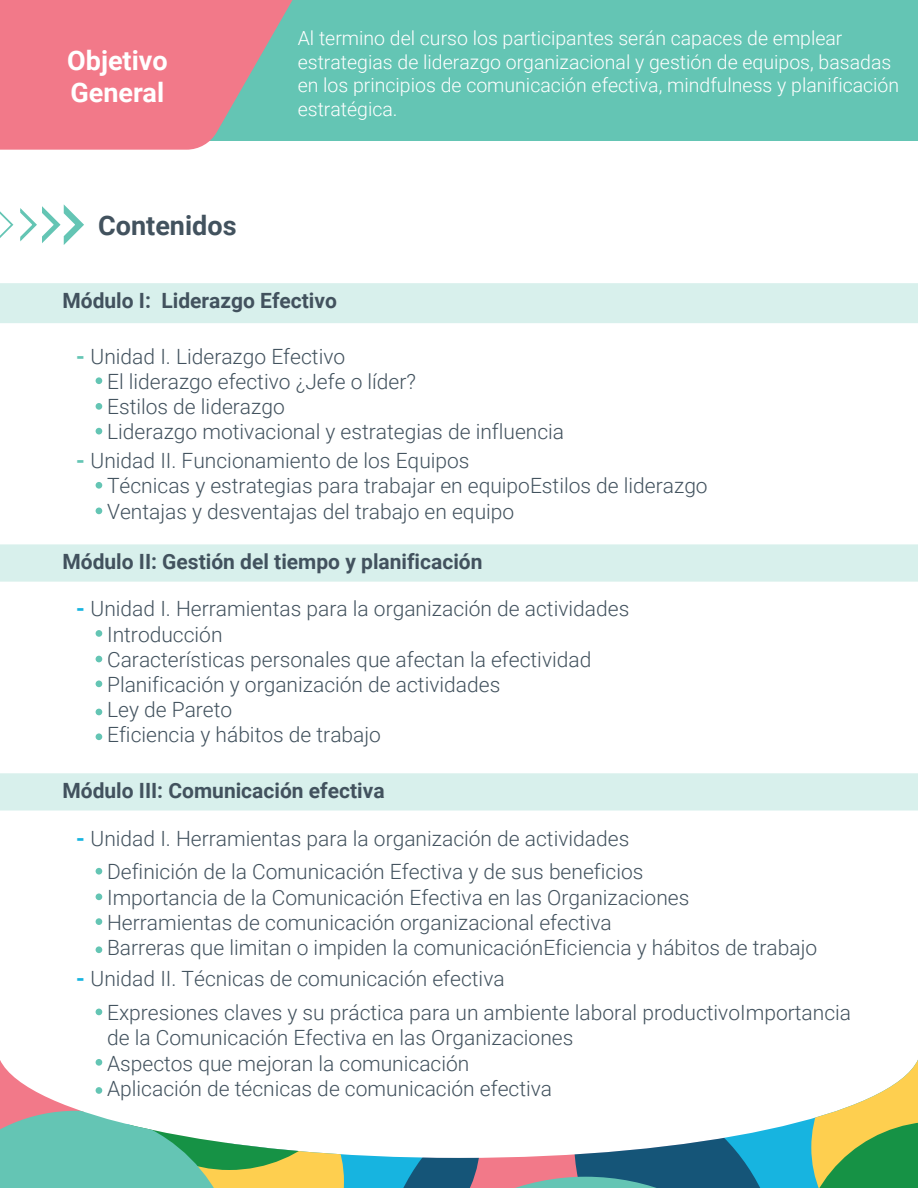
<style>
.page{position:relative;width:918px;height:1188px;background:#fff}
.page>*{position:absolute;margin:0;border:0;box-sizing:border-box;transform-origin:0 0}
.t1{font:700 27px/32.4px "Roboto";color:#fff}
.t2{font:700 27px "Roboto";color:#42525e}
.t3{font:300 21px/25.2px "Roboto";color:#42525e}
.t4{font:700 21px "Roboto";color:#42525e}
.t5{font:300 19.5px/23.4px "Roboto";color:#fff}
.s1{font-weight:900;color:#64c5b4}
.s2{font-weight:900;color:#17b4e0}
</style>
<div class="page">
<div style="left:0;top:544px;width:918px;height:38px;background:#d8f0ec"></div>
<div style="left:0;top:773px;width:918px;height:38px;background:#d8f0ec"></div>
<div style="left:0;top:0;width:918px;height:141px;background:#64c5b4"></div>
<svg style="left:0;top:0;width:293px;height:150px;background:#df8591"></svg>
<svg style="left:0;top:1060px;width:918px;height:128px"></svg>
<div style="left:0;top:283px;width:918px;height:40px;background:#d8f0ec"></div>
<svg style="left:0;top:211px;width:13px;height:27px"></svg>
<svg style="left:20px;top:204px;width:64px;height:41px"></svg>
<div style="left:96px;top:377px;width:6px;height:7px;background:#64c5b4;border-radius:50%"></div>
<div style="left:96px;top:403px;width:6px;height:7px;background:#64c5b4;border-radius:50%"></div>
<div style="left:96px;top:428px;width:6px;height:7px;background:#64c5b4;border-radius:50%"></div>
<div style="left:96px;top:630px;width:6px;height:7px;background:#64c5b4;border-radius:50%"></div>
<svg style="left:96px;top:656px;width:6px;height:6px"></svg>
<div style="left:96px;top:680px;width:6px;height:7px;background:#64c5b4;border-radius:50%"></div>
<svg style="left:96px;top:709px;width:6px;height:6px"></svg>
<div style="left:96px;top:733px;width:6px;height:7px;background:#64c5b4;border-radius:50%"></div>
<div style="left:96px;top:868px;width:6px;height:7px;background:#64c5b4;border-radius:50%"></div>
<div style="left:96px;top:893px;width:6px;height:7px;background:#64c5b4;border-radius:50%"></div>
<div style="left:96px;top:918px;width:6px;height:7px;background:#64c5b4;border-radius:50%"></div>
<div style="left:96px;top:946px;width:6px;height:7px;background:#64c5b4;border-radius:50%"></div>
<svg style="left:96px;top:1009px;width:6px;height:6px"></svg>
<div style="left:96px;top:1059px;width:6px;height:7px;background:#64c5b4;border-radius:50%"></div>
<div style="left:96px;top:1087px;width:6px;height:7px;background:#64c5b4;border-radius:50%"></div>
<div style="left:96px;top:482px;width:6px;height:7px;background:#64c5b4;border-radius:50%"></div>
<svg style="left:96px;top:508px;width:6px;height:6px"></svg>
<p class="t1" style="left:67px;top:43px;width:102px">Objetivo<br>General</p>
<p class="t2" style="left:98px;top:206px;width:140px">Contenidos</p>
<p class="t5" style="left:298px;top:26px;width:603px">Al termino del curso los participantes serán capaces de emplear estrategias de liderazgo organizacional y gestión de equipos, basadas en los principios de comunicación efectiva, mindfulness y planificación estratégica.</p>
<p class="t4" style="left:62px;top:286px;width:276px">Módulo I: Liderazgo Efectivo</p>
<p class="t3" style="left:76px;top:343px;width:271px"><span class="s1">-</span> Unidad I. Liderazgo Efectivo</p>
<p class="t3" style="left:107px;top:368px;width:459px">El liderazgo efectivo ¿Jefe o líder?<br>Estilos de liderazgo<br>Liderazgo motivacional y estrategias de influencia</p>
<p class="t3" style="left:76px;top:447px;width:395px"><span class="s1">-</span> Unidad II. Funcionamiento de los Equipos</p>
<p class="t3" style="left:107px;top:473px;width:602px">Técnicas y estrategias para trabajar en equipoEstilos de liderazgo<br>Ventajas y desventajas del trabajo en equipo</p>
<p class="t4" style="left:62px;top:547px;width:422px">Módulo II: Gestión del tiempo y planificación</p>
<p class="t3" style="left:76px;top:595px;width:555px"><span class="s2">-</span> Unidad I. Herramientas para la organización de actividades</p>
<p class="t3" style="left:107px;top:621px;width:486px">Introducción<br>Características personales que afectan la efectividad<br>Planificación y organización de actividades<br>Ley de Pareto<br>Eficiencia y hábitos de trabajo</p>
<p class="t4" style="left:62px;top:776px;width:324px">Módulo III: Comunicación efectiva</p>
<p class="t3" style="left:76px;top:825px;width:555px"><span class="s2">-</span> Unidad I. Herramientas para la organización de actividades</p>
<p class="t3" style="left:107px;top:859px;width:712px">Definición de la Comunicación Efectiva y de sus beneficios<br>Importancia de la Comunicación Efectiva en las Organizaciones Herramientas de comunicación organizacional efectiva<br>Barreras que limitan o impiden la comunicaciónEficiencia y hábitos de trabajo</p>
<p class="t3" style="left:107px;top:961px;width:746px;line-height:33.8px;text-indent:-31px"><span class="s2">-</span> Unidad II. Técnicas de comunicación efectiva<br>Expresiones claves y su práctica para un ambiente laboral productivoImportancia</p>
<p class="t3" style="left:107px;top:1024px;width:468px">de la Comunicación Efectiva en las Organizaciones<br>Aspectos que mejoran la comunicación<br>Aplicación de técnicas de comunicación efectiva</p>
</div>
